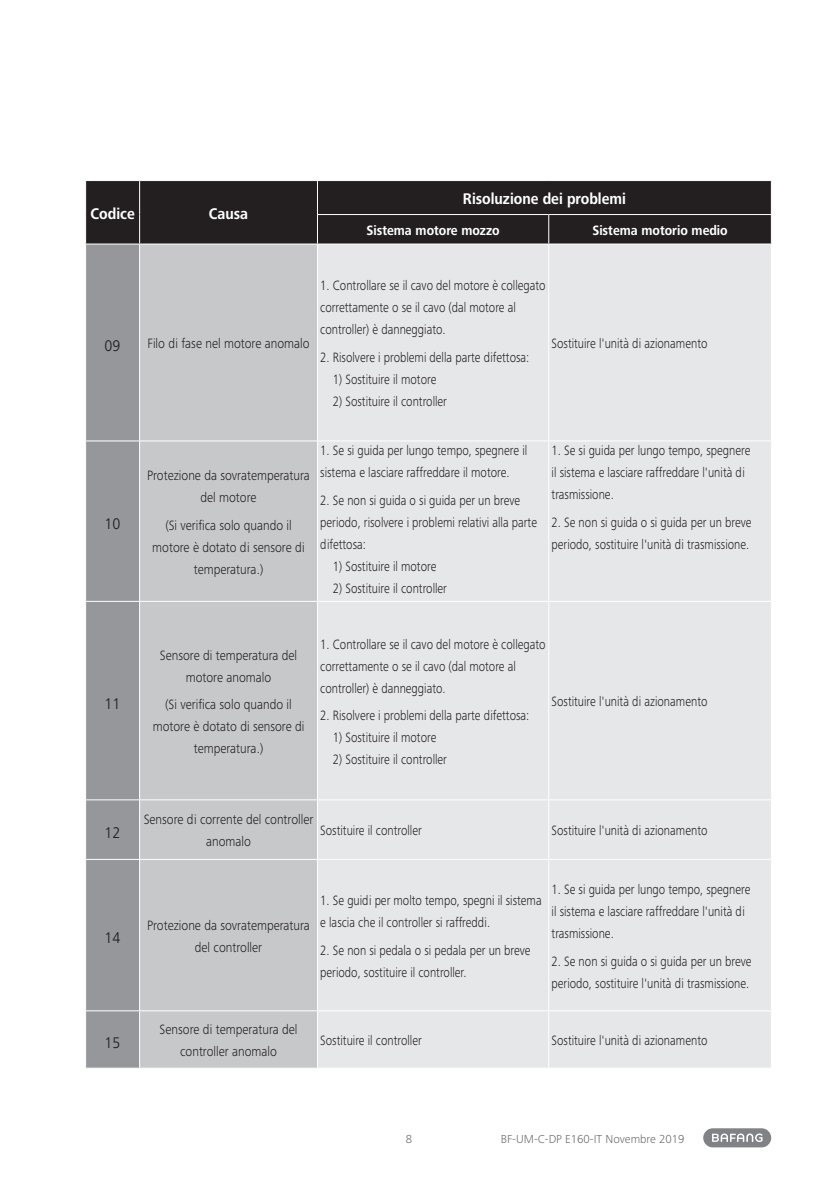
<style>
.page{position:relative;width:840px;height:1191px;background:#fff}
.page>*{position:absolute;margin:0;border:0;box-sizing:border-box;transform-origin:0 0}
.BAF_Text_de{font:300 20px "Frutiger Next Pro";color:#231f20;scale:.9 1}
.BAF_Text_de-2{font:700 16px "Frutiger Next Pro";color:#fff;scale:.9 1}
.BAF_Text_de-3{font:300 14px/22px "Frutiger Next Pro";color:#231f20;scale:.85 1}
.BAF_Text_de-4{font:300 14px/22px "Frutiger Next Pro";color:#231f20;text-align:center;scale:.9 1}
.BAF_Text_de-5{font:700 14px "Frutiger Next Pro";color:#fff;scale:.9 1}
.t1{font:300 12px "Frutiger Next Pro";color:#6c6d70}
</style>
<div class="page">
<div style="left:702px;top:1128px;width:68px;height:19px;background:#808285;border-radius:10px"></div>
<svg style="left:712px;top:1133px;width:50px;height:9px"></svg>
<div style="left:86px;top:181px;width:684px;height:62px;background:#231f20"></div>
<div style="left:86px;top:244px;width:53px;height:823px;background:#95979a"></div>
<div style="left:140px;top:244px;width:177px;height:823px;background:#c7c8ca"></div>
<div style="left:318px;top:244px;width:452px;height:823px;background:#e6e7e9"></div>
<hr style="left:548px;top:244px;width:1px;height:196px;background:#fff">
<hr style="left:85px;top:440px;width:54px;height:1px;background:#fff">
<hr style="left:139px;top:440px;width:178px;height:1px;background:#fff">
<hr style="left:317px;top:440px;width:231px;height:1px;background:#fff">
<hr style="left:548px;top:440px;width:223px;height:1px;background:#fff">
<hr style="left:548px;top:441px;width:1px;height:160px;background:#fff">
<hr style="left:85px;top:601px;width:54px;height:1px;background:#fff">
<hr style="left:139px;top:601px;width:178px;height:1px;background:#fff">
<hr style="left:317px;top:601px;width:231px;height:1px;background:#fff">
<hr style="left:548px;top:601px;width:223px;height:1px;background:#fff">
<hr style="left:548px;top:602px;width:1px;height:197px;background:#fff">
<hr style="left:85px;top:799px;width:54px;height:1px;background:#fff">
<hr style="left:139px;top:799px;width:178px;height:1px;background:#fff">
<hr style="left:317px;top:799px;width:231px;height:1px;background:#fff">
<hr style="left:548px;top:799px;width:223px;height:1px;background:#fff">
<hr style="left:548px;top:800px;width:1px;height:59px;background:#fff">
<hr style="left:85px;top:859px;width:54px;height:1px;background:#fff">
<hr style="left:139px;top:859px;width:178px;height:1px;background:#fff">
<hr style="left:317px;top:859px;width:231px;height:1px;background:#fff">
<hr style="left:548px;top:859px;width:223px;height:1px;background:#fff">
<hr style="left:548px;top:860px;width:1px;height:150px;background:#fff">
<hr style="left:85px;top:1010px;width:54px;height:1px;background:#fff">
<hr style="left:139px;top:1010px;width:178px;height:1px;background:#fff">
<hr style="left:317px;top:1010px;width:231px;height:1px;background:#fff">
<hr style="left:548px;top:1010px;width:223px;height:1px;background:#fff">
<hr style="left:548px;top:1011px;width:1px;height:56px;background:#fff">
<svg style="left:85px;top:214px;width:1px;height:29px"></svg>
<svg style="left:770px;top:215px;width:1px;height:28px"></svg>
<hr style="left:139px;top:181px;width:1px;height:33px;background:#fff">
<svg style="left:139px;top:214px;width:1px;height:29px"></svg>
<hr style="left:317px;top:181px;width:1px;height:33px;background:#fff">
<hr style="left:317px;top:214px;width:231px;height:1px;background:#fff">
<svg style="left:317px;top:215px;width:1px;height:28px"></svg>
<hr style="left:548px;top:214px;width:223px;height:1px;background:#fff">
<svg style="left:548px;top:215px;width:1px;height:28px"></svg>
<p class="BAF_Text_de-2" style="left:90px;top:204px;width:51px">Codice</p>
<p class="BAF_Text_de-2" style="left:209px;top:204px;width:45px">Causa</p>
<p class="BAF_Text_de-2" style="left:462px;top:190px;width:182px">Risoluzione dei problemi</p>
<p class="BAF_Text_de-5" style="left:366px;top:222px;width:149px">Sistema motore mozzo</p>
<p class="BAF_Text_de-5" style="left:592px;top:222px;width:152px">Sistema motorio medio</p>
<p class="BAF_Text_de" style="left:105px;top:333px;width:19px">09</p>
<p class="BAF_Text_de-4" style="left:147px;top:333px;width:182px">Filo di fase nel motore anomalo</p>
<p class="BAF_Text_de-3" style="left:320px;top:275px;width:266px">1. Controllare se il cavo del motore è collegato correttamente o se il cavo (dal motore al controller) è danneggiato.</p>
<p class="BAF_Text_de-3" style="left:320px;top:346px;width:247px">2. Risolvere i problemi della parte difettosa:</p>
<p class="BAF_Text_de-3" style="left:333px;top:368px;width:123px">1) Sostituire il motore</p>
<p class="BAF_Text_de-3" style="left:333px;top:390px;width:136px">2) Sostituire il controller</p>
<p class="BAF_Text_de-3" style="left:551px;top:333px;width:185px">Sostituire l'unità di azionamento</p>
<p class="BAF_Text_de" style="left:105px;top:511px;width:19px">10</p>
<p class="BAF_Text_de-4" style="left:147px;top:464px;width:182px">Protezione da sovratemperatura del motore</p>
<p class="BAF_Text_de-4" style="left:152px;top:514px;width:171px">(Si verifica solo quando il motore è dotato di sensore di temperatura.)</p>
<p class="BAF_Text_de-3" style="left:320px;top:440px;width:245px">1. Se si guida per lungo tempo, spegnere il sistema e lasciare raffreddare il motore.</p>
<p class="BAF_Text_de-3" style="left:320px;top:489px;width:256px">2. Se non si guida o si guida per un breve periodo, risolvere i problemi relativi alla parte difettosa:</p>
<p class="BAF_Text_de-3" style="left:333px;top:555px;width:123px">1) Sostituire il motore</p>
<p class="BAF_Text_de-3" style="left:333px;top:577px;width:136px">2) Sostituire il controller</p>
<p class="BAF_Text_de-3" style="left:551px;top:440px;width:235px">1. Se si guida per lungo tempo, spegnere il sistema e lasciare raffreddare l'unità di trasmissione.</p>
<p class="BAF_Text_de-3" style="left:551px;top:511px;width:237px">2. Se non si guida o si guida per un breve periodo, sostituire l'unità di trasmissione.</p>
<p class="BAF_Text_de" style="left:105px;top:691px;width:19px">11</p>
<p class="BAF_Text_de-4" style="left:160px;top:644px;width:154px">Sensore di temperatura del motore anomalo</p>
<p class="BAF_Text_de-4" style="left:153px;top:693px;width:170px">(Si verifica solo quando il motore è dotato di sensore di temperatura.)</p>
<p class="BAF_Text_de-3" style="left:320px;top:633px;width:266px">1. Controllare se il cavo del motore è collegato correttamente o se il cavo (dal motore al controller) è danneggiato.</p>
<p class="BAF_Text_de-3" style="left:320px;top:704px;width:247px">2. Risolvere i problemi della parte difettosa:</p>
<p class="BAF_Text_de-3" style="left:333px;top:726px;width:123px">1) Sostituire il motore</p>
<p class="BAF_Text_de-3" style="left:333px;top:748px;width:136px">2) Sostituire il controller</p>
<p class="BAF_Text_de-3" style="left:551px;top:691px;width:185px">Sostituire l'unità di azionamento</p>
<p class="BAF_Text_de" style="left:105px;top:820px;width:19px">12</p>
<p class="BAF_Text_de" style="left:105px;top:925px;width:19px">14</p>
<p class="BAF_Text_de" style="left:105px;top:1029px;width:19px">15</p>
<p class="BAF_Text_de-4" style="left:144px;top:808px;width:190px">Sensore di corrente del controller anomalo</p>
<p class="BAF_Text_de-3" style="left:320px;top:819px;width:121px">Sostituire il controller</p>
<p class="BAF_Text_de-3" style="left:551px;top:819px;width:185px">Sostituire l'unità di azionamento</p>
<p class="BAF_Text_de-4" style="left:147px;top:914px;width:182px">Protezione da sovratemperatura del controller</p>
<p class="BAF_Text_de-3" style="left:320px;top:889px;width:262px">1. Se guidi per molto tempo, spegni il sistema e lascia che il controller si raffreddi.</p>
<p class="BAF_Text_de-3" style="left:320px;top:939px;width:249px">2. Se non si pedala o si pedala per un breve periodo, sostituire il controller.</p>
<p class="BAF_Text_de-3" style="left:551px;top:878px;width:235px">1. Se si guida per lungo tempo, spegnere il sistema e lasciare raffreddare l'unità di trasmissione.</p>
<p class="BAF_Text_de-3" style="left:551px;top:950px;width:237px">2. Se non si guida o si guida per un breve periodo, sostituire l'unità di trasmissione.</p>
<p class="BAF_Text_de-4" style="left:159px;top:1018px;width:154px">Sensore di temperatura del controller anomalo</p>
<p class="BAF_Text_de-3" style="left:320px;top:1029px;width:121px">Sostituire il controller</p>
<p class="BAF_Text_de-3" style="left:551px;top:1029px;width:185px">Sostituire l'unità di azionamento</p>
<p class="t1" style="left:405px;top:1132px;width:8px">8</p>
<p class="t1" style="left:500px;top:1132px;width:185px">BF-UM-C-DP E160-IT Novembre 2019</p>
</div>
